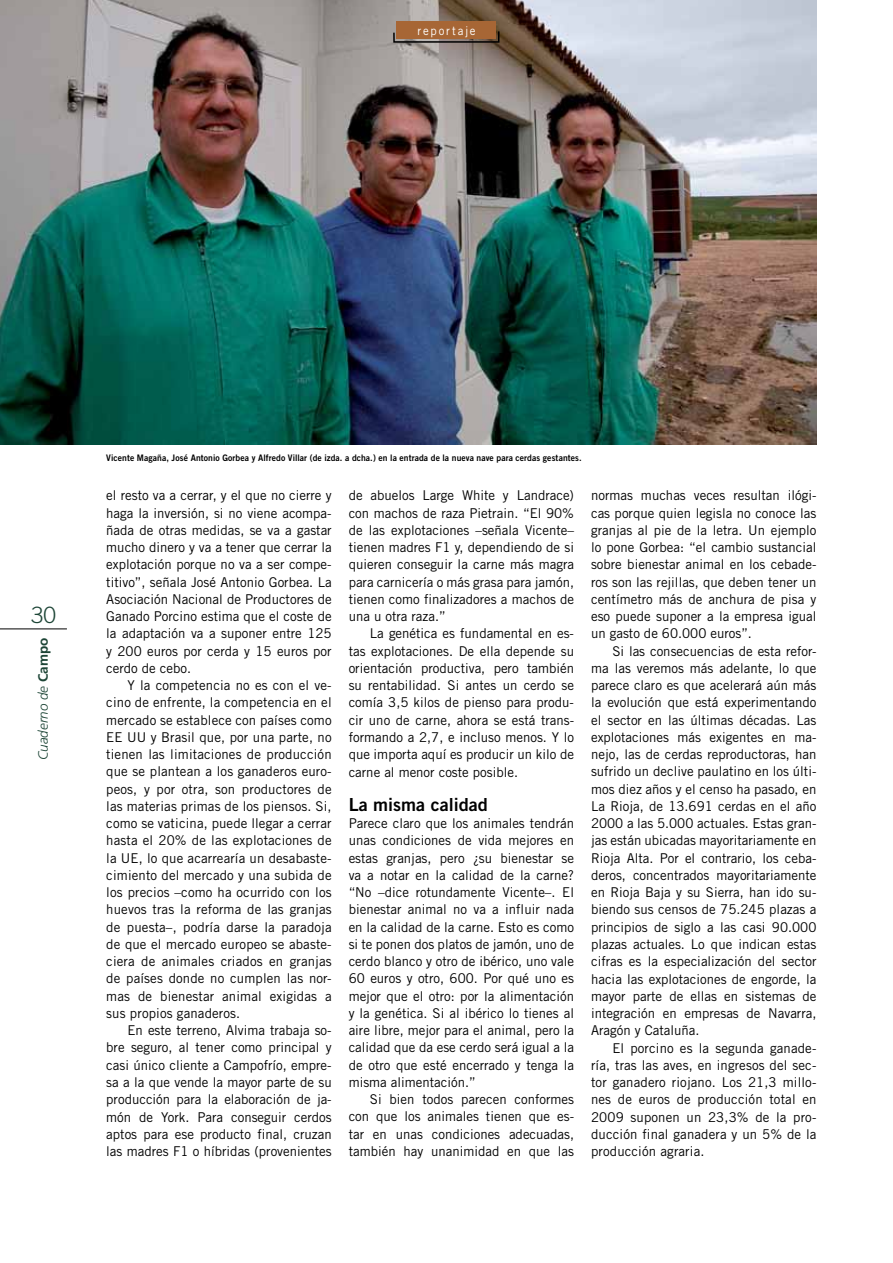
<style>
.page{position:relative;width:893px;height:1263px;background:#fff}
.page>*{position:absolute;margin:0;border:0;box-sizing:border-box;transform-origin:0 0}
.t1{font:300 22.5px "Trade Gothic";color:#1d4536}
.t2{font:18px "Trade Gothic Bold Two";color:#000}
.t3{font:13.5px/17.2px "Trade Gothic";color:#000;text-align:justify}
.t4{font:italic 300 13.5px "Frutiger";color:#1d4536}
.t5{font:12px "Trade Gothic";letter-spacing:.155em;color:#fff;scale:.95 1}
.t6{font:9px "Trade Gothic Bold Two";letter-spacing:.01em;color:#000;scale:.95 1}
.s1{font-weight:700;font-style:normal}
</style>
<div class="page">
<hr style="left:0;top:628px;width:67px;height:1px;background:#000">
<img style="left:0;top:0;width:816px;height:444px">
<svg style="left:392px;top:30px;width:108px;height:13px"></svg>
<div style="left:397px;top:21px;width:99px;height:18px;background:#a76635"></div>
<p class="t5" style="left:418px;top:23px;width:63px">reportaje</p>
<h1 class="t1" style="left:31px;top:601px;width:27px">30</h1>
<p class="t4" style="left:35px;top:760px;width:124px;rotate:-90deg">Cuaderno de <span class="s1">Campo</span></p>
<p class="t6" style="left:106px;top:452px;width:502px">Vicente Magaña, José Antonio Gorbea y Alfredo Villar (de izda. a dcha.) en la entrada de la nueva nave para cerdas gestantes.</p>
<p class="t3" style="left:106px;top:487px;width:227px">el resto va a cerrar, y el que no cierre y haga la inversión, si no viene acompa&shy;ñada de otras medidas, se va a gastar mucho dinero y va a tener que cerrar la explotación porque no va a ser compe&shy;titivo”, señala José Antonio Gorbea. La Asociación Nacional de Productores de Ganado Porcino estima que el coste de la adaptación va a suponer entre 125 y 200 euros por cerda y 15 euros por cerdo de cebo.</p>
<p class="t3" style="left:106px;top:676px;width:227px;text-indent:21px">Y la competencia no es con el ve&shy;cino de enfrente, la competencia en el mercado se establece con países como EE UU y Brasil que, por una parte, no tienen las limitaciones de producción que se plantean a los ganaderos euro&shy;peos, y por otra, son productores de las materias primas de los piensos. Si, como se vaticina, puede llegar a cerrar hasta el 20% de las explotaciones de la UE, lo que acarrearía un desabaste&shy;cimiento del mercado y una subida de los precios –como ha ocurrido con los huevos tras la reforma de las granjas de puesta–, podría darse la paradoja de que el mercado europeo se abaste&shy;ciera de animales criados en granjas de países donde no cumplen las nor&shy;mas de bienestar animal exigidas a sus propios ganaderos.</p>
<p class="t3" style="left:106px;top:1022px;width:227px;text-indent:21px">En este terreno, Alvima trabaja so&shy;bre seguro, al tener como principal y casi único cliente a Campofrío, empre&shy;sa a la que vende la mayor parte de su producción para la elaboración de ja&shy;món de York. Para conseguir cerdos aptos para ese producto final, cruzan las madres F1 o híbridas (provenientes</p>
<p class="t3" style="left:349px;top:487px;width:227px">de abuelos Large White y Landrace) con machos de raza Pietrain. “El 90% de las explotaciones –señala Vicente– tienen madres F1 y, dependiendo de si quieren conseguir la carne más magra para carnicería o más grasa para jamón, tienen como finalizadores a machos de una u otra raza.”</p>
<p class="t3" style="left:349px;top:625px;width:227px;text-indent:21px">La genética es fundamental en es&shy;tas explotaciones. De ella depende su orientación productiva, pero también su rentabilidad. Si antes un cerdo se comía 3,5 kilos de pienso para produ&shy;cir uno de carne, ahora se está trans&shy;formando a 2,7, e incluso menos. Y lo que importa aquí es producir un kilo de carne al menor coste posible.</p>
<h2 class="t2" style="left:349px;top:793px;width:140px">La misma calidad</h2>
<p class="t3" style="left:349px;top:814px;width:227px">Parece claro que los animales tendrán unas condiciones de vida mejores en estas granjas, pero ¿su bienestar se va a notar en la calidad de la carne? “No –dice rotundamente Vicente–. El bienestar animal no va a influir nada en la calidad de la carne. Esto es como si te ponen dos platos de jamón, uno de cerdo blanco y otro de ibérico, uno vale 60 euros y otro, 600. Por qué uno es mejor que el otro: por la alimentación y la genética. Si al ibérico lo tienes al aire libre, mejor para el animal, pero la calidad que da ese cerdo será igual a la de otro que esté encerrado y tenga la misma alimentación.”</p>
<p class="t3" style="left:349px;top:1090px;width:227px;text-indent:21px">Si bien todos parecen conformes con que los animales tienen que es&shy;tar en unas condiciones adecuadas, también hay unanimidad en que las</p>
<p class="t3" style="left:591px;top:487px;width:227px">normas muchas veces resultan ilógi&shy;cas porque quien legisla no conoce las granjas al pie de la letra. Un ejemplo lo pone Gorbea: “el cambio sustancial sobre bienestar animal en los cebade&shy;ros son las rejillas, que deben tener un centímetro más de anchura de pisa y eso puede suponer a la empresa igual un gasto de 60.000 euros”.</p>
<p class="t3" style="left:591px;top:642px;width:227px;text-indent:21px">Si las consecuencias de esta refor&shy;ma las veremos más adelante, lo que parece claro es que acelerará aún más la evolución que está experimentando el sector en las últimas décadas. Las explotaciones más exigentes en ma&shy;nejo, las de cerdas reproductoras, han sufrido un declive paulatino en los últi&shy;mos diez años y el censo ha pasado, en La Rioja, de 13.691 cerdas en el año 2000 a las 5.000 actuales. Estas gran&shy;jas están ubicadas mayoritariamente en Rioja Alta. Por el contrario, los ceba&shy;deros, concentrados mayoritariamente en Rioja Baja y su Sierra, han ido su&shy;biendo sus censos de 75.245 plazas a principios de siglo a las casi 90.000 plazas actuales. Lo que indican estas cifras es la especialización del sector hacia las explotaciones de engorde, la mayor parte de ellas en sistemas de integración en empresas de Navarra, Aragón y Cataluña.</p>
<p class="t3" style="left:591px;top:1039px;width:227px;text-indent:21px">El porcino es la segunda ganade&shy;ría, tras las aves, en ingresos del sec&shy;tor ganadero riojano. Los 21,3 millo&shy;nes de euros de producción total en 2009 suponen un 23,3% de la pro&shy;ducción final ganadera y un 5% de la producción agraria.</p>
</div>
